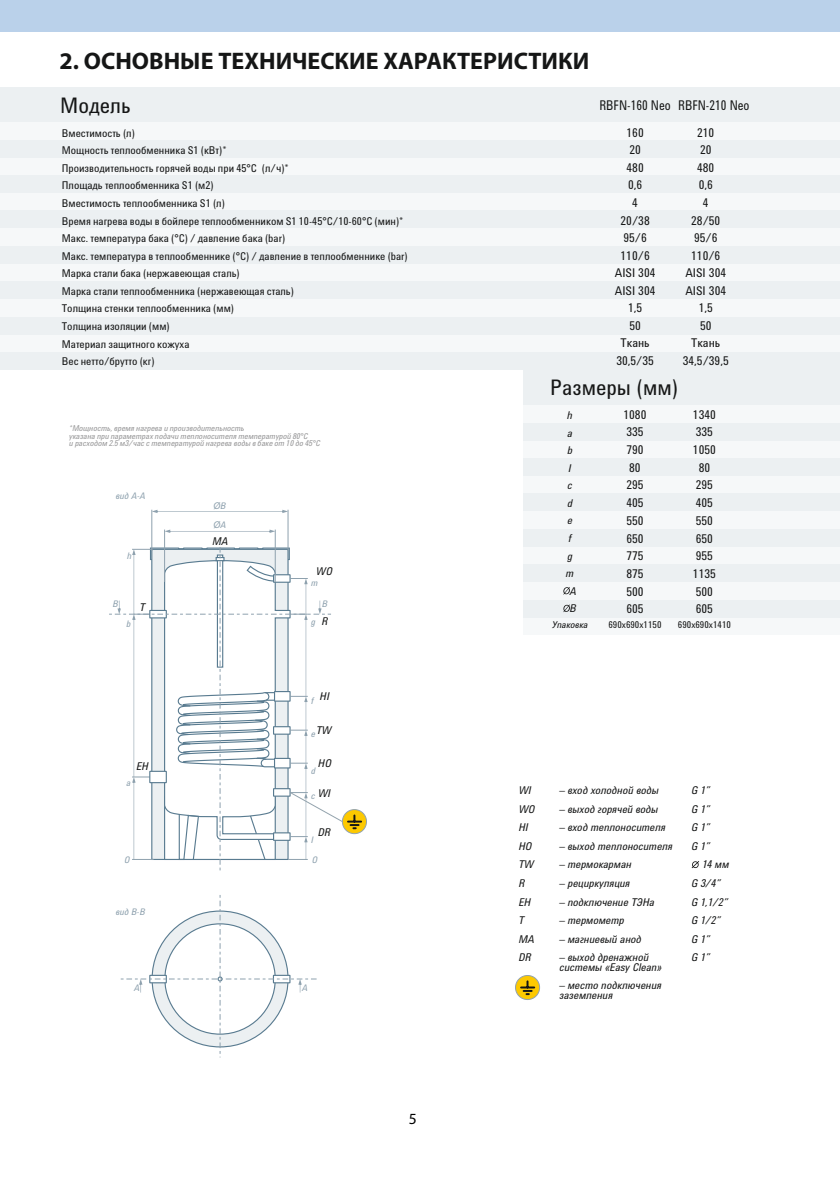
<style>
.page{position:relative;width:840px;height:1191px;background:#fff}
.page>*{position:absolute;margin:0;border:0;box-sizing:border-box;transform-origin:0 0}
.t1{font:700 24px "Myriad Pro";color:#151616}
.t2{font:22px "Utah Cyr MT Cond";color:#151616}
.t3{font:15.6px "Myriad Pro";color:#000}
.t4{font:13.8px "Utah Cyr MT Cond";color:#151616;scale:.89 1}
.t5{font:12.4px/17.6px "Utah Cyr MT Cond";color:#151616;text-align:center}
.t6{font:11px/17.6px "Utah Cyr MT Cond";color:#151616}
.t7{font:italic 11px/17.6px "Utah Cyr MT Cond";color:#151616}
.t8{font:9.6px "Utah Cyr MT Cond";color:#151616}
.t9{font:italic 9.6px "Utah Cyr MT Cond";color:#151616}
.t10{font:italic 9.2px "Utah Cyr MT Cond";color:#8ea1ae}
.t11{font:italic 9.2px/19.2px "Arial";color:#8ea1ae}
.t12{font:italic 8.2px/7.8px "Utah Cyr MT Cond";color:#989899}
.s1{font-family:"Utah Cyr MT Cond"}
</style>
<div class="page">
<div style="left:0;top:87px;width:839px;height:35px;background:#ecf0f2"></div>
<div style="left:0;top:0;width:839px;height:32px;background:#bad1ea"></div>
<div style="left:0;top:264px;width:839px;height:17px;background:#f6f8f9"></div>
<div style="left:0;top:299px;width:839px;height:18px;background:#f6f8f9"></div>
<div style="left:0;top:334px;width:839px;height:18px;background:#f6f8f9"></div>
<div style="left:0;top:122px;width:839px;height:18px;background:#f6f8f9"></div>
<div style="left:0;top:157px;width:839px;height:18px;background:#f6f8f9"></div>
<div style="left:0;top:193px;width:839px;height:17px;background:#f6f8f9"></div>
<div style="left:0;top:228px;width:839px;height:18px;background:#f6f8f9"></div>
<div style="left:0;top:140px;width:839px;height:17px;background:#ecf0f2"></div>
<div style="left:0;top:175px;width:839px;height:18px;background:#ecf0f2"></div>
<div style="left:0;top:210px;width:839px;height:18px;background:#ecf0f2"></div>
<div style="left:0;top:246px;width:839px;height:18px;background:#ecf0f2"></div>
<div style="left:0;top:281px;width:839px;height:18px;background:#ecf0f2"></div>
<div style="left:0;top:317px;width:839px;height:17px;background:#ecf0f2"></div>
<svg style="left:691px;top:861px;width:7px;height:7px"></svg>
<hr style="left:287px;top:510px;width:1px;height:41px;background:#8ea1ae">
<hr style="left:151px;top:510px;width:1px;height:41px;background:#8ea1ae">
<svg style="left:152px;top:510px;width:136px;height:3px"></svg>
<hr style="left:275px;top:529px;width:1px;height:53px;background:#8ea1ae">
<hr style="left:164px;top:529px;width:1px;height:53px;background:#8ea1ae">
<svg style="left:164px;top:529px;width:111px;height:4px"></svg>
<svg style="left:121px;top:895px;width:196px;height:162px"></svg>
<svg style="left:342px;top:809px;width:24px;height:25px"></svg>
<svg style="left:109px;top:541px;width:252px;height:329px"></svg>
<svg style="left:515px;top:975px;width:24px;height:24px"></svg>
<svg style="left:521px;top:981px;width:13px;height:14px"></svg>
<div style="left:0;top:352px;width:839px;height:18px;background:#ecf0f2"></div>
<div style="left:523px;top:617px;width:316px;height:18px;background:#f6f8f9"></div>
<div style="left:523px;top:440px;width:316px;height:18px;background:#f6f8f9"></div>
<div style="left:523px;top:546px;width:316px;height:18px;background:#f6f8f9"></div>
<div style="left:523px;top:476px;width:316px;height:17px;background:#f6f8f9"></div>
<div style="left:523px;top:582px;width:316px;height:17px;background:#f6f8f9"></div>
<div style="left:523px;top:511px;width:316px;height:18px;background:#f6f8f9"></div>
<div style="left:523px;top:405px;width:316px;height:18px;background:#f6f8f9"></div>
<div style="left:523px;top:423px;width:316px;height:17px;background:#ecf0f2"></div>
<div style="left:523px;top:458px;width:316px;height:18px;background:#ecf0f2"></div>
<div style="left:523px;top:493px;width:316px;height:18px;background:#ecf0f2"></div>
<div style="left:523px;top:529px;width:316px;height:17px;background:#ecf0f2"></div>
<div style="left:523px;top:564px;width:316px;height:18px;background:#ecf0f2"></div>
<div style="left:523px;top:599px;width:316px;height:18px;background:#ecf0f2"></div>
<div style="left:523px;top:370px;width:316px;height:35px;background:#ecf0f2"></div>
<svg style="left:563px;top:587px;width:6px;height:7px"></svg>
<svg style="left:563px;top:604px;width:6px;height:8px"></svg>
<h1 class="t1" style="left:59px;top:51px;width:531px">2. ОСНОВНЫЕ ТЕХНИЧЕСКИЕ ХАРАКТЕРИСТИКИ</h1>
<h2 class="t2" style="left:60px;top:97px;width:72px">Модель</h2>
<p class="t6" style="left:62px;top:125px;width:347px">Вместимость (л)<br>Мощность теплообменника S1 (кВт)*<br>Производительность горячей воды при 45°С (л/ч)*<br>Площадь теплообменника S1 (м2)<br>Вместимость теплообменника S1 (л)<br>Время нагрева воды в бойлере теплообменником S1 10-45°C/10-60°C (мин)* Макс. температура бака (°C) / давление бака (bar)<br>Макс. температура в теплообменнике (°C) / давление в теплообменнике (bar)<br>Марка стали бака (нержавеющая сталь)<br>Марка стали теплообменника (нержавеющая сталь)<br>Толщина стенки теплообменника (мм)<br>Толщина изоляции (мм)<br>Материал защитного кожуха<br>Вес нетто/брутто (кг)</p>
<p class="t4" style="left:599px;top:100px;width:170px">RBFN-160 Neo RBFN-210 Neo</p>
<p class="t5" style="left:614px;top:125px;width:42px">160<br>20<br>480<br>0,6<br>4<br>20/38<br>95/6<br>110/6<br>AISI 304<br>AISI 304<br>1,5<br>50<br>Ткань<br>30,5/35</p>
<p class="t5" style="left:682px;top:125px;width:48px">210<br>20<br>480<br>0,6<br>4<br>28/50<br>95/6<br>110/6<br>AISI 304<br>AISI 304<br>1,5<br>50<br>Ткань<br>34,5/39,5</p>
<p class="t12" style="left:69px;top:425px;width:252px">*Мощность, время нагрева и производительность<br>указана при параметрах подачи теплоносителя температурой 80°C<br>и расходом 2.5 м3/час с температурой нагрева воды в баке от 10 до 45°C</p>
<p class="t10" style="left:116px;top:493px;width:31px">вид А-А</p>
<p class="t10" style="left:127px;top:552px;width:6px">h</p>
<p class="t11" style="left:213px;top:496px;width:14px">Ø<span class="s1">B<br></span>Ø<span class="s1">A</span></p>
<p class="t7" style="left:212px;top:533px;width:17px">MA</p>
<p class="t7" style="left:316px;top:563px;width:18px">WO</p>
<p class="t10" style="left:311px;top:579px;width:8px">m</p>
<p class="t10" style="left:311px;top:618px;width:6px">g</p>
<p class="t10" style="left:113px;top:601px;width:7px">B</p>
<p class="t10" style="left:322px;top:601px;width:7px">B</p>
<p class="t7" style="left:140px;top:599px;width:7px">Т</p>
<p class="t7" style="left:321px;top:613px;width:8px">R</p>
<p class="t10" style="left:126px;top:620px;width:6px">b</p>
<p class="t7" style="left:136px;top:758px;width:14px">EН</p>
<p class="t10" style="left:126px;top:779px;width:6px">a</p>
<p class="t7" style="left:320px;top:689px;width:11px">HI</p>
<p class="t10" style="left:311px;top:697px;width:4px">f</p>
<p class="t10" style="left:311px;top:730px;width:6px">e</p>
<p class="t10" style="left:311px;top:767px;width:6px">d</p>
<p class="t10" style="left:311px;top:792px;width:6px">c</p>
<p class="t7" style="left:316px;top:722px;width:17px">TW</p>
<p class="t7" style="left:318px;top:755px;width:15px">HO</p>
<p class="t7" style="left:318px;top:785px;width:14px">WI</p>
<p class="t7" style="left:318px;top:824px;width:14px">DR</p>
<p class="t10" style="left:311px;top:836px;width:4px">I</p>
<p class="t10" style="left:124px;top:856px;width:7px">O</p>
<p class="t10" style="left:312px;top:856px;width:7px">O</p>
<p class="t10" style="left:116px;top:908px;width:31px">вид В-В</p>
<p class="t10" style="left:134px;top:984px;width:7px">A</p>
<p class="t10" style="left:302px;top:984px;width:7px">A</p>
<h3 class="t3" style="left:408px;top:1112px;width:9px">5</h3>
<h2 class="t2" style="left:550px;top:379px;width:129px">Размеры (мм)</h2>
<p class="t7" style="left:565px;top:407px;width:12px;text-align:center">h a b<br>I<br>c d e f g m<br>A<br>B</p>
<p class="t9" style="left:551px;top:621px;width:37px">Упаковка</p>
<p class="t5" style="left:623px;top:406px;width:24px;text-align:left">1080<br>335<br>790<br>80<br>295<br>405<br>550<br>650<br>775<br>875<br>500<br>605</p>
<p class="t8" style="left:608px;top:621px;width:54px">690х690х1150</p>
<p class="t5" style="left:692px;top:406px;width:24px">1340<br>335<br>1050<br>80<br>295<br>405<br>550<br>650<br>955<br>1135<br>500<br>605</p>
<p class="t8" style="left:677px;top:621px;width:54px">690х690х1410</p>
<p class="t7" style="left:518px;top:781px;width:18px;line-height:18.6px">WI<br>WO<br>HI<br>HO<br>TW<br>R<br>EН<br>Т<br>MA<br>DR</p>
<p class="t7" style="left:559px;top:782px;width:101px">– вход холодной воды</p>
<p class="t7" style="left:559px;top:801px;width:100px">– выход горячей воды</p>
<p class="t7" style="left:559px;top:819px;width:108px">– вход теплоносителя</p>
<p class="t7" style="left:559px;top:838px;width:115px">– выход теплоносителя</p>
<p class="t7" style="left:559px;top:856px;width:74px">– термокарман</p>
<p class="t7" style="left:559px;top:875px;width:72px">– рециркуляция</p>
<p class="t7" style="left:559px;top:894px;width:97px">– подключение ТЭНа</p>
<p class="t7" style="left:559px;top:912px;width:66px">– термометр</p>
<p class="t7" style="left:559px;top:931px;width:83px">– магниевый анод</p>
<p class="t7" style="left:559px;top:954px;width:104px;line-height:9.2px">– выход дренажной системы «Easy Clean»</p>
<p class="t7" style="left:559px;top:981px;width:104px;line-height:9.2px">– место подключения заземления</p>
<p class="t7" style="left:691px;top:782px;width:21px">G 1”</p>
<p class="t7" style="left:691px;top:801px;width:21px">G 1”</p>
<p class="t7" style="left:691px;top:819px;width:21px">G 1”</p>
<p class="t7" style="left:691px;top:838px;width:21px">G 1”</p>
<p class="t7" style="left:702px;top:856px;width:28px">14 мм</p>
<p class="t7" style="left:691px;top:875px;width:31px">G 3/4”</p>
<p class="t7" style="left:691px;top:894px;width:38px">G 1,1/2”</p>
<p class="t7" style="left:691px;top:912px;width:31px">G 1/2”</p>
<p class="t7" style="left:691px;top:931px;width:21px">G 1”</p>
<p class="t7" style="left:691px;top:949px;width:21px">G 1”</p>
</div>
